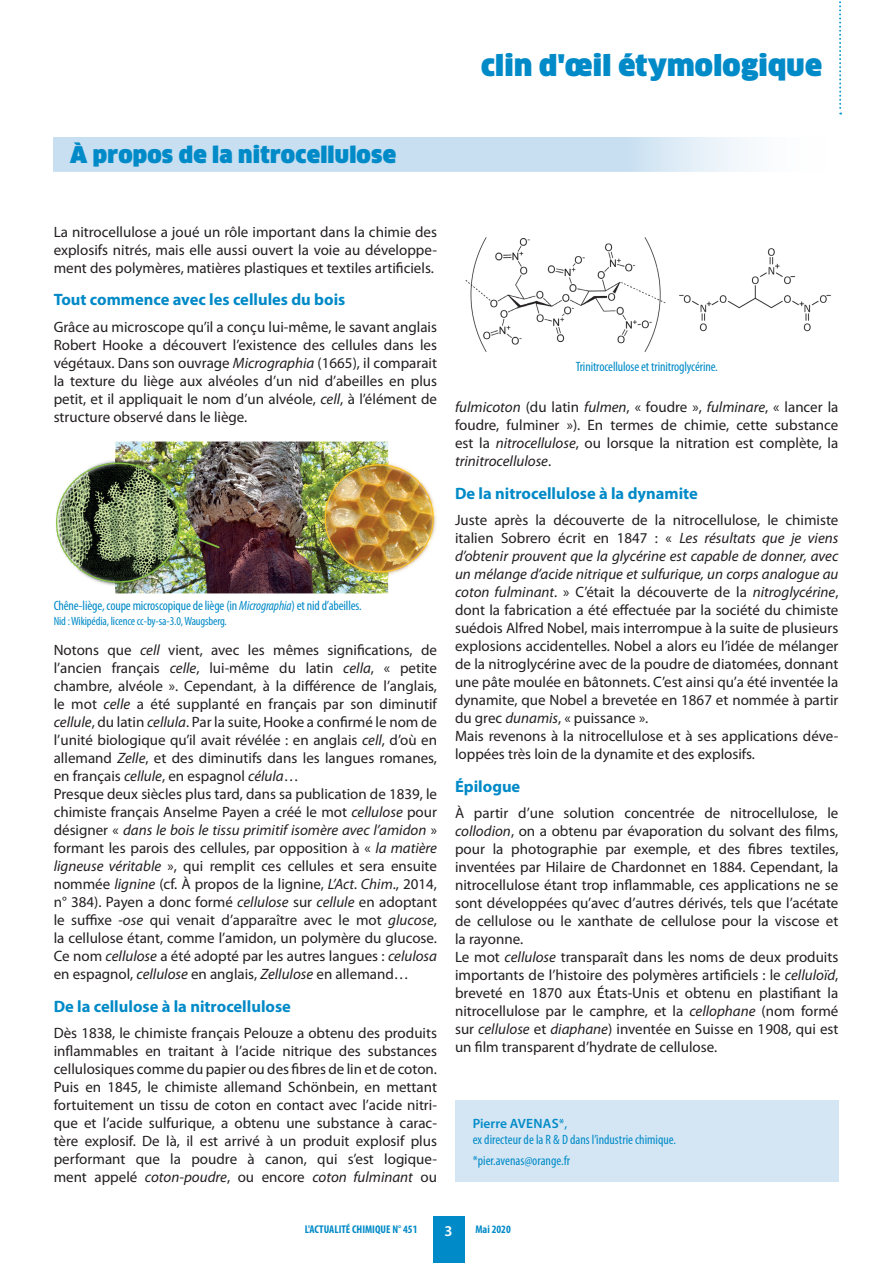
<style>
.page{position:relative;width:893px;height:1263px;background:#fff}
.page>*{position:absolute;margin:0;border:0;box-sizing:border-box;transform-origin:0 0}
.t1{font:900 28.5px "Clan";letter-spacing:.01em;color:#008ac7}
.t2{font:900 22.5px "Clan";letter-spacing:.01em;color:#008ac7}
.t3{font:700 16.5px "Myriad Pro";color:#008ac7}
.t4{font:15px/18px "Myriad Pro";color:#231f20;text-align:justify}
.t5{font:600 15px "Myriad Pro";color:#fff}
.t6{font:condensed 13.5px/16.2px "Myriad Pro";letter-spacing:-.01em;color:#008ac7}
.t7{font:condensed 12px "Myriad Pro";letter-spacing:-.01em;color:#008ac7}
.t8{font:700 condensed 11.25px "Myriad Pro";color:#008ac7}
.s1{font-style:italic}
.s2{font-weight:600;font-stretch:normal}
.s3{font-stretch:normal}
</style>
<div class="page">
<div style="left:433px;top:1216px;width:32px;height:47px;background:#008ac7"></div>
<svg style="left:839px;top:1px;width:2px;height:114px"></svg>
<img style="left:55px;top:441px;width:381px;height:153px">
<svg style="left:53px;top:137px;width:696px;height:34px;background:#cbe1f2"></svg>
<div style="left:456px;top:1100px;width:383px;height:82px;background:#d4e6f4"></div>
<img style="left:465px;top:237px;width:201px;height:115px">
<img style="left:679px;top:248px;width:152px;height:84px">
<h1 class="t1" style="left:481px;top:48px;width:342px">clin d'œil étymologique</h1>
<h2 class="t2" style="left:70px;top:141px;width:327px">À propos de la nitrocellulose</h2>
<p class="t4" style="left:54px;top:222px;width:385px">La nitrocellulose a joué un rôle important dans la chimie des explosifs nitrés, mais elle aussi ouvert la voie au développe&shy;ment des polymères, matières plastiques et textiles artificiels.</p>
<p class="t3" style="left:54px;top:289px;width:293px">Tout commence avec les cellules du bois</p>
<p class="t4" style="left:54px;top:318px;width:385px">Grâce au microscope qu’il a conçu lui-même, le savant anglais Robert Hooke a découvert l’existence des cellules dans les végétaux. Dans son ouvrage <span class="s1">Micrographia</span> (1665), il comparait la texture du liège aux alvéoles d’un nid d’abeilles en plus petit, et il appliquait le nom d’un alvéole, <span class="s1">cell</span>, à l’élément de structure observé dans le liège.</p>
<p class="t6" style="left:54px;top:597px;width:310px">Chêne-liège, coupe microscopique de liège (in <span class="s1">Micrographia</span>) et nid d’abeilles.</p>
<p class="t7" style="left:54px;top:613px;width:175px">Nid : Wikipédia, licence cc-by-sa-3.0, Waugsberg.</p>
<p class="t4" style="left:54px;top:641px;width:385px;text-align:left">Notons que <span class="s1">cell</span> vient, avec les mêmes significations, de l’ancien français <span class="s1">celle</span>, lui-même du latin <span class="s1">cella</span>, « petite chambre, alvéole ». Cependant, à la différence de l’anglais, le mot <span class="s1">celle</span> a été supplanté en français par son diminutif <span class="s1">cellule</span>, du latin <span class="s1">cellula</span>. Par la suite, Hooke a confirmé le nom de l’unité biologique qu’il avait révélée : en anglais <span class="s1">cell</span>, d’où en allemand <span class="s1">Zelle</span>, et des diminutifs dans les langues romanes, en français <span class="s1">cellule</span>, en espagnol <span class="s1">célula</span>…<br>Presque deux siècles plus tard, dans sa publication de 1839, le chimiste français Anselme Payen a créé le mot <span class="s1">cellulose</span> pour désigner « <span class="s1">dans le bois le tissu primitif isomère avec l’amidon</span> » formant les parois des cellules, par opposition à « <span class="s1">la matière ligneuse véritable</span> », qui remplit ces cellules et sera ensuite nommée <span class="s1">lignine</span> (cf. À propos de la lignine, <span class="s1">L’Act. Chim</span>., 2014, n° 384). Payen a donc formé <span class="s1">cellulose</span> sur <span class="s1">cellule</span> en adoptant le suffixe -<span class="s1">ose</span> qui venait d’apparaître avec le mot <span class="s1">glucose</span>, la cellulose étant, comme l’amidon, un polymère du glucose.<br>Ce nom <span class="s1">cellulose</span> a été adopté par les autres langues : <span class="s1">celulosa </span>en espagnol, <span class="s1">cellulose</span> en anglais, <span class="s1">Zellulose</span> en allemand…</p>
<p class="t3" style="left:54px;top:995px;width:239px">De la cellulose à la nitrocellulose</p>
<p class="t4" style="left:54px;top:1024px;width:385px">Dès 1838, le chimiste français Pelouze a obtenu des produits inflammables en traitant à l’acide nitrique des substances cellulosiques comme du papier ou des fibres de lin et de coton.<br>Puis en 1845, le chimiste allemand Schönbein, en mettant fortuitement un tissu de coton en contact avec l’acide nitri&shy;que et l’acide sulfurique, a obtenu une substance à carac&shy;tère explosif. De là, il est arrivé à un produit explosif plus performant que la poudre à canon, qui s’est logique&shy;ment appelé <span class="s1">coton-poudre</span>, ou encore <span class="s1">coton fulminant</span> ou</p>
<p class="t6" style="left:576px;top:358px;width:144px">Trinitrocellulose et trinitroglycérine.</p>
<p class="t4" style="left:455px;top:398px;width:385px"><span class="s1">fulmicoton</span> (du latin <span class="s1">fulmen</span>, « foudre », <span class="s1">fulminare</span>, « lancer la foudre, fulminer »). En termes de chimie, cette substance est la <span class="s1">nitrocellulose</span>, ou lorsque la nitration est complète, la <span class="s1">trinitrocellulose</span>.</p>
<p class="t3" style="left:455px;top:482px;width:244px">De la nitrocellulose à la dynamite</p>
<p class="t4" style="left:455px;top:511px;width:385px;text-align:left">Juste après la découverte de la nitrocellulose, le chimiste italien Sobrero écrit en 1847 : « <span class="s1">Les résultats que je viens d’obtenir prouvent que la glycérine est capable de donner, avec un mélange d’acide nitrique et sulfurique, un corps analogue au coton fulminant</span>. » C’était la découverte de la <span class="s1">nitroglycérine</span>, dont la fabrication a été effectuée par la société du chimiste suédois Alfred Nobel, mais interrompue à la suite de plusieurs explosions accidentelles. Nobel a alors eu l’idée de mélanger de la nitroglycérine avec de la poudre de diatomées, donnant une pâte moulée en bâtonnets. C’est ainsi qu’a été inventée la dynamite, que Nobel a brevetée en 1867 et nommée à partir du grec <span class="s1">dunamis</span>, « puissance ».<br>Mais revenons à la nitrocellulose et à ses applications déve&shy;loppées très loin de la dynamite et des explosifs.</p>
<p class="t3" style="left:455px;top:776px;width:67px">Épilogue</p>
<p class="t4" style="left:455px;top:804px;width:385px;text-align:left">À partir d’une solution concentrée de nitrocellulose, le <span class="s1">collodion</span>, on a obtenu par évaporation du solvant des films, pour la photographie par exemple, et des fibres textiles, inventées par Hilaire de Chardonnet en 1884. Cependant, la nitrocellulose étant trop inflammable, ces applications ne se sont développées qu’avec d’autres dérivés, tels que l’acétate de cellulose ou le xanthate de cellulose pour la viscose et la rayonne.<br>Le mot <span class="s1">cellulose</span> transparaît dans les noms de deux produits importants de l’histoire des polymères artificiels : le <span class="s1">celluloïd</span>, breveté en 1870 aux États-Unis et obtenu en plastifiant la nitrocellulose par le camphre, et la <span class="s1">cellophane</span> (nom formé sur <span class="s1">cellulose</span> et <span class="s1">diaphane</span>) inventée en Suisse en 1908, qui est un film transparent d’hydrate de cellulose.</p>
<p class="t6" style="left:473px;top:1115px;width:205px"><span class="s2">PIERRE AVENAS</span><span class="s3">*,<br></span>ex directeur de la R &amp; D dans l’industrie chimique.</p>
<p class="t6" style="left:473px;top:1152px;width:99px">*pier.avenas@orange.fr</p>
<p class="t8" style="left:305px;top:1222px;width:114px">L'ACTUALITÉ CHIMIQUE N° 451</p>
<p class="t5" style="left:445px;top:1221px;width:10px">3</p>
<p class="t8" style="left:475px;top:1222px;width:37px">Mai 2020</p>
</div>
